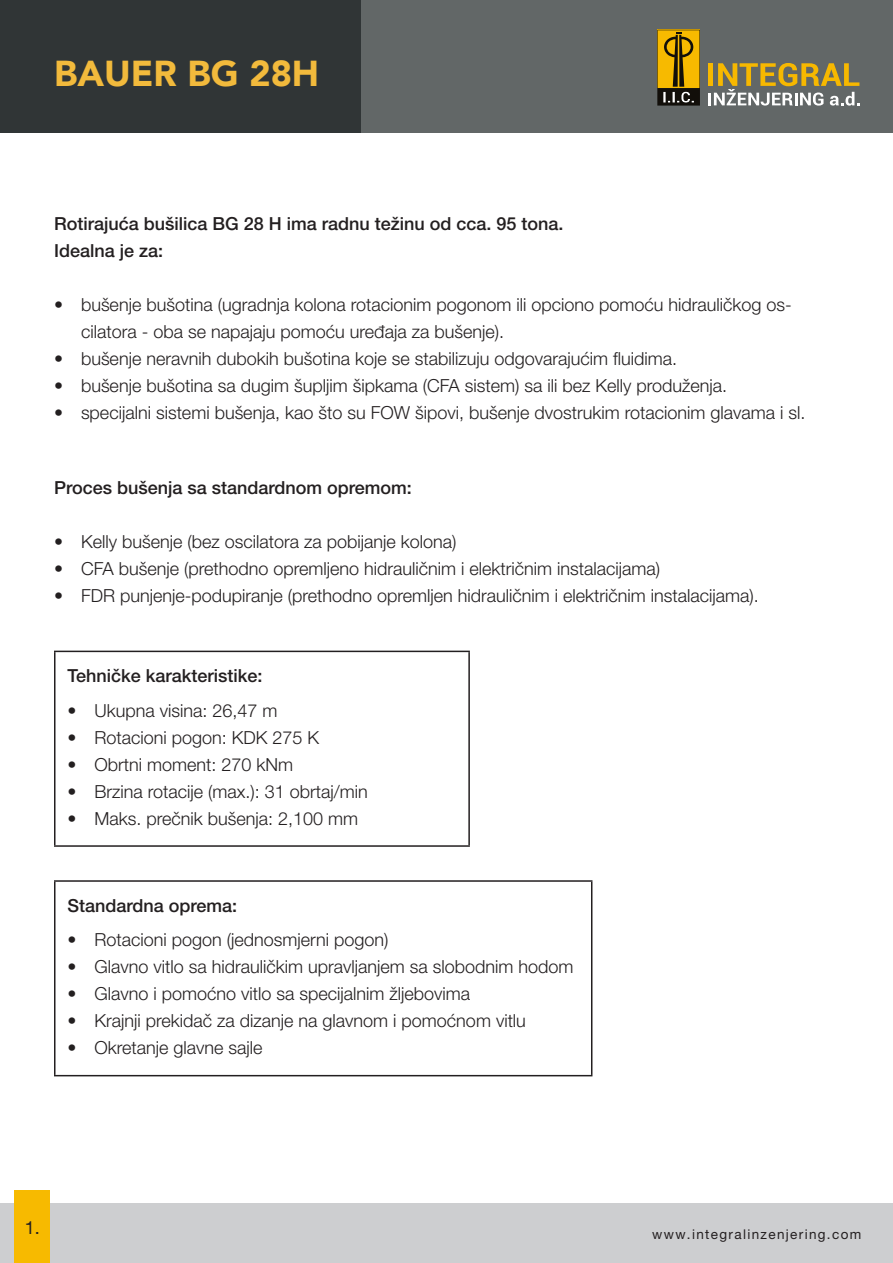
<style>
.page{position:relative;width:893px;height:1263px;background:#fff}
.page>*{position:absolute;margin:0;border:0;box-sizing:border-box;transform-origin:0 0}
.t1{font:900 36px "Avenir";color:#f2ba3c}
.t2{font:300 18px/27px "Helvetica Neue LT Pro";color:#231f20}
.t3{font:500 18px/27px "Helvetica Neue LT Pro";color:#231f20}
.t4{font:18px "Helvetica Neue LT Pro";color:#231f20}
.t5{font:13.5px "Helvetica Neue LT Pro";letter-spacing:.1em;color:#231f20}
</style>
<div class="page">
<div style="left:0;top:1203px;width:893px;height:60px;background:#cdced0"></div>
<div style="left:15px;top:1191px;width:35px;height:72px;background:#f7ba00"></div>
<div style="left:0;top:0;width:361px;height:133px;background:#303536"></div>
<div style="left:361px;top:0;width:532px;height:133px;background:#626767"></div>
<hr style="left:54px;top:651px;width:416px;height:1px;background:#231f20">
<hr style="left:54px;top:652px;width:2px;height:193px;background:#231f20">
<hr style="left:468px;top:652px;width:2px;height:193px;background:#231f20">
<hr style="left:54px;top:845px;width:416px;height:2px;background:#231f20">
<hr style="left:54px;top:880px;width:538px;height:2px;background:#231f20">
<hr style="left:54px;top:882px;width:2px;height:193px;background:#231f20">
<hr style="left:591px;top:882px;width:1px;height:193px;background:#231f20">
<hr style="left:54px;top:1075px;width:538px;height:1px;background:#231f20">
<svg style="left:657px;top:30px;width:43px;height:76px;background:#9e790c"></svg>
<svg style="left:709px;top:63px;width:150px;height:43px"></svg>
<h1 class="t1" style="left:54px;top:42px;width:267px">BAUER BG 28H</h1>
<p class="t3" style="left:54px;top:210px;width:511px">Rotirajuća bušilica BG 28 H ima radnu težinu od cca. 95 tona.<br>Idealna je za:</p>
<p class="t2" style="left:81px;top:291px;width:712px;text-indent:-27px">• bušenje bušotina (ugradnja kolona rotacionim pogonom ili opciono pomoću hidrauličkog os&shy;cilatora - oba se napajaju pomoću uređaja za bušenje).</p>
<p class="t2" style="left:54px;top:345px;width:625px">• bušenje neravnih dubokih bušotina koje se stabilizuju odgovarajućim fluidima.</p>
<p class="t2" style="left:54px;top:372px;width:675px">• bušenje bušotina sa dugim šupljim šipkama (CFA sistem) sa ili bez Kelly produženja.</p>
<p class="t2" style="left:54px;top:399px;width:753px">• specijalni sistemi bušenja, kao što su FOW šipovi, bušenje dvostrukim rotacionim glavama i sl.</p>
<p class="t3" style="left:54px;top:474px;width:359px">Proces bušenja sa standardnom opremom:</p>
<p class="t2" style="left:54px;top:528px;width:404px">• Kelly bušenje (bez oscilatora za pobijanje kolona)</p>
<p class="t2" style="left:54px;top:555px;width:608px">• CFA bušenje (prethodno opremljeno hidrauličnim i električnim instalacijama)</p>
<p class="t2" style="left:54px;top:582px;width:706px">• FDR punjenje-podupiranje (prethodno opremljen hidrauličnim i električnim instalacijama).</p>
<p class="t3" style="left:68px;top:662px;width:197px">Tehničke karakteristike:</p>
<p class="t2" style="left:68px;top:696px;width:212px">• Ukupna visina: 26,47 m</p>
<p class="t2" style="left:68px;top:723px;width:253px">• Rotacioni pogon: KDK 275 K</p>
<p class="t2" style="left:68px;top:750px;width:227px">• Obrtni moment: 270 kNm</p>
<p class="t2" style="left:68px;top:777px;width:302px">• Brzina rotacije (max.): 31 obrtaj/min</p>
<p class="t2" style="left:68px;top:804px;width:292px">• Maks. prečnik bušenja: 2,100 mm</p>
<p class="t3" style="left:68px;top:892px;width:171px">Standardna oprema:</p>
<p class="t2" style="left:68px;top:926px;width:323px">• Rotacioni pogon (jednosmjerni pogon)</p>
<p class="t2" style="left:68px;top:953px;width:508px">• Glavno vitlo sa hidrauličkim upravljanjem sa slobodnim hodom</p>
<p class="t2" style="left:68px;top:980px;width:404px">• Glavno i pomoćno vitlo sa specijalnim žljebovima</p>
<p class="t2" style="left:68px;top:1007px;width:460px">• Krajnji prekidač za dizanje na glavnom i pomoćnom vitlu</p>
<p class="t2" style="left:68px;top:1034px;width:197px">• Okretanje glavne sajle</p>
<p class="t4" style="left:25px;top:1217px;width:17px">1.</p>
<p class="t5" style="left:652px;top:1226px;width:211px">www.integralinzenjering.com</p>
</div>
